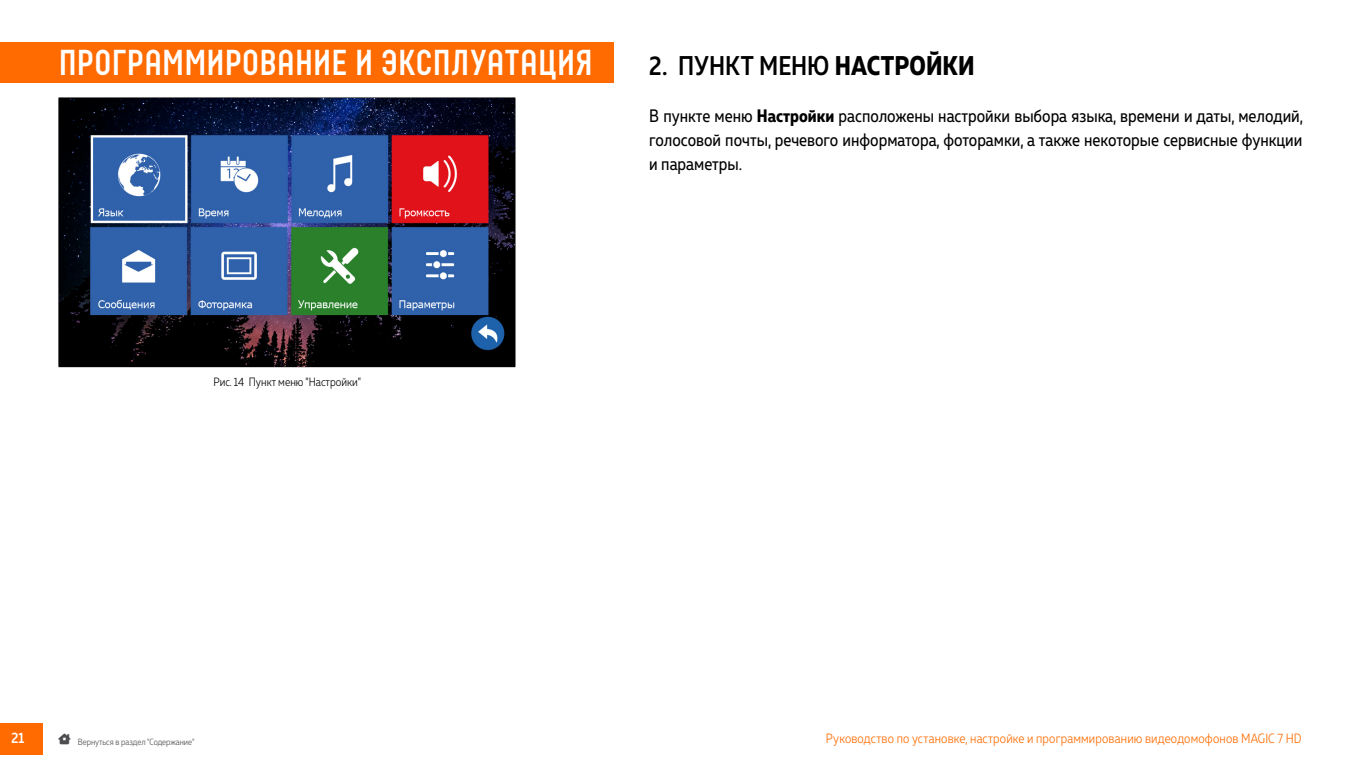
<style>
.page{position:relative;width:1361px;height:766px;background:#fff}
.page>*{position:absolute;margin:0;border:0;box-sizing:border-box;transform-origin:0 0}
.t1{font:700 36px "Neubau Pro";letter-spacing:-.01em;color:#fff}
.t2{font:500 27px "Muller Narrow";letter-spacing:-.005em;color:#000}
.t3{font:18px/24px "Muller Narrow";color:#000;text-align:justify}
.t4{font:500 15px "Muller Narrow";color:#fff}
.t5{font:300 13.5px "Muller Narrow";letter-spacing:.01em;color:#ff6b00}
.t6{font:300 12px "Muller Narrow";color:#000}
.t7{font:300 9px "Muller Narrow";color:#4d4d4f}
.s1{font-weight:700}
</style>
<div class="page">
<div style="left:0;top:42px;width:613px;height:41px;background:#ff6b00"></div>
<div style="left:0;top:723px;width:43px;height:32px;background:#ff6b00"></div>
<hr style="left:58px;top:97px;width:457px;height:1px;background:#000">
<hr style="left:58px;top:98px;width:1px;height:268px;background:#000">
<hr style="left:514px;top:98px;width:1px;height:268px;background:#000">
<hr style="left:58px;top:366px;width:457px;height:1px;background:#000">
<img style="left:59px;top:98px;width:455px;height:268px">
<h1 class="t1" style="left:58px;top:41px;width:536px">ПРОГРАММИРОВАНИЕ И ЭКСПЛУАТАЦИЯ</h1>
<h2 class="t2" style="left:649px;top:49px;width:327px">2. ПУНКТ МЕНЮ <span class="s1">НАСТРОЙКИ</span></h2>
<p class="t3" style="left:649px;top:103px;width:655px">В пункте меню <span class="s1">Настройки</span> расположены настройки выбора языка, времени и даты, мелодий, голосовой почты, речевого информатора, фоторамки, а также некоторые сервисные функции и параметры.</p>
<p class="t6" style="left:213px;top:375px;width:149px">Рис. 14 Пункт меню "Настройки"</p>
<p class="t4" style="left:11px;top:728px;width:14px">21</p>
<p class="t7" style="left:59px;top:735px;width:137px">★ Вернуться в раздел "Содержание"</p>
<p class="t5" style="left:826px;top:730px;width:477px">Руководство по установке, настройке и программированию видеодомофонов MAGIC 7 HD</p>
</div>
